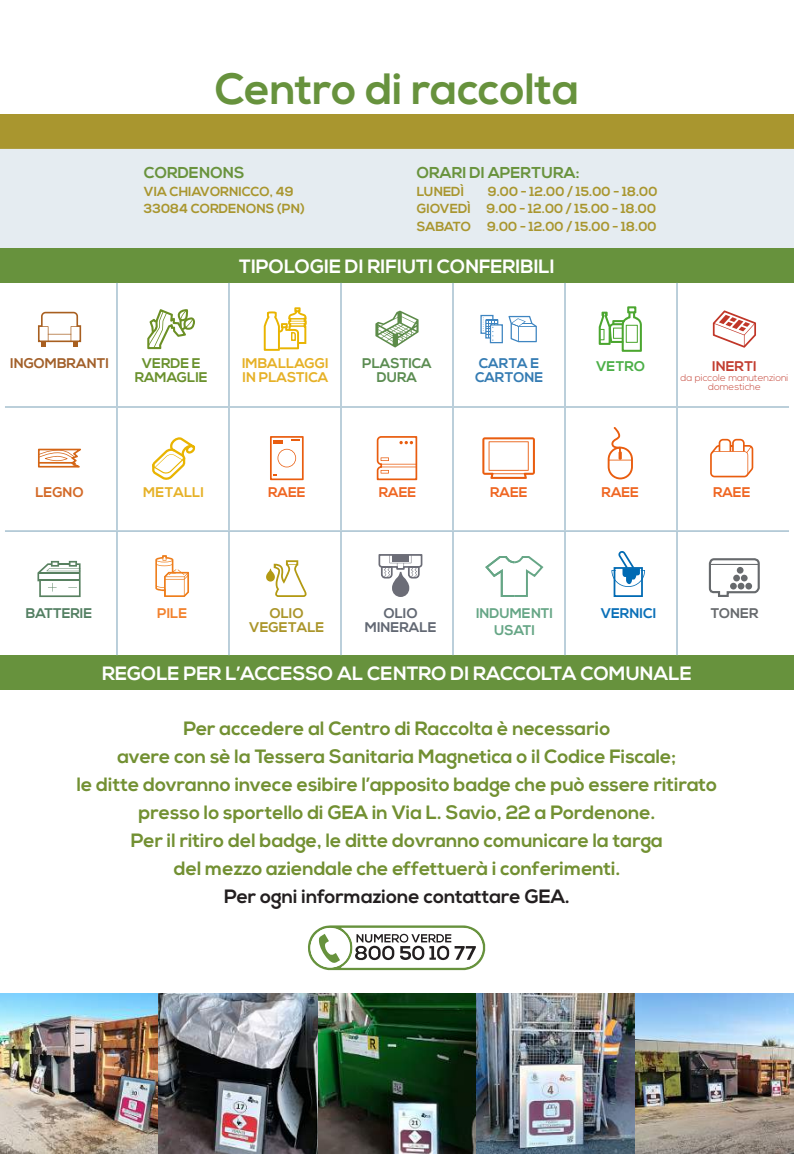
<style>
.page{position:relative;width:794px;height:1154px;background:#fff}
.page>*{position:absolute;margin:0;border:0;box-sizing:border-box;transform-origin:0 0}
.t1{font:700 43.75px "Nexa";color:#67923d}
.t2{font:700 19.25px/28px "Nexa";color:#729032;text-align:center}
.t3{font:700 19.25px "Nexa";color:#fff}
.t4{font:700 19.25px "Nexa";color:#231f20}
.t5{font:700 15.75px "Nexa";color:#69933d}
.t6{font:700 14px/14px "Nexa";color:#e6b127}
.t7{font:700 14px "Nexa";color:#ef6622}
.t8{font:700 14px/14px "Nexa";color:#6a912d;text-align:center}
.t9{font:700 14px/16.8px "Nexa";color:#66a686;text-align:center}
.t10{font:700 14px/14px "Nexa";color:#357cb3}
.t11{font:700 14px/14px "Nexa";color:#5b8c51;text-align:center}
.t12{font:700 14px/14px "Nexa";color:#aa952a;text-align:center}
.t13{font:700 14px/14px "Nexa";color:#626873;text-align:center}
.t14{font:700 14px "Nexa";color:#a2602a}
.t15{font:700 14px "Nexa";color:#537f62}
.t16{font:700 14px "Nexa";color:#0a70b8}
.t17{font:700 14px "Nexa";color:#c23e31}
.t18{font:700 14px "Nexa";color:#d36a28}
.t19{font:700 14px "Nexa";color:#4baf47}
.t20{font:700 14px "Nexa";color:#676a6d}
.t21{font:700 14px "Nexa";color:#f2822e}
.t22{font:700 13.12px/17.5px "Nexa";color:#a9962f}
.t23{font:300 9.62px/8.8px "Nexa";color:#c23e31;text-align:center}
</style>
<div class="page">
<div style="left:0;top:114px;width:794px;height:35px;background:#a9962f"></div>
<div style="left:0;top:149px;width:794px;height:99px;background:#e5ecf1"></div>
<div style="left:0;top:248px;width:794px;height:35px;background:#67923d"></div>
<div style="left:0;top:655px;width:794px;height:35px;background:#67923d"></div>
<hr style="left:116px;top:283px;width:2px;height:123px;background:#b2c9d6">
<hr style="left:228px;top:283px;width:2px;height:123px;background:#b2c9d6">
<hr style="left:340px;top:283px;width:2px;height:123px;background:#b2c9d6">
<hr style="left:452px;top:283px;width:2px;height:123px;background:#b2c9d6">
<hr style="left:564px;top:283px;width:2px;height:123px;background:#b2c9d6">
<hr style="left:676px;top:283px;width:2px;height:123px;background:#b2c9d6">
<hr style="left:5px;top:406px;width:112px;height:2px;background:#b2c9d6">
<hr style="left:117px;top:406px;width:112px;height:2px;background:#b2c9d6">
<hr style="left:116px;top:408px;width:2px;height:122px;background:#b2c9d6">
<hr style="left:229px;top:406px;width:112px;height:2px;background:#b2c9d6">
<hr style="left:228px;top:408px;width:2px;height:122px;background:#b2c9d6">
<hr style="left:341px;top:406px;width:112px;height:2px;background:#b2c9d6">
<hr style="left:340px;top:408px;width:2px;height:122px;background:#b2c9d6">
<hr style="left:453px;top:406px;width:112px;height:2px;background:#b2c9d6">
<hr style="left:452px;top:408px;width:2px;height:122px;background:#b2c9d6">
<hr style="left:565px;top:406px;width:112px;height:2px;background:#b2c9d6">
<hr style="left:564px;top:408px;width:2px;height:122px;background:#b2c9d6">
<hr style="left:677px;top:406px;width:112px;height:2px;background:#b2c9d6">
<hr style="left:676px;top:408px;width:2px;height:122px;background:#b2c9d6">
<hr style="left:5px;top:530px;width:112px;height:2px;background:#b2c9d6">
<hr style="left:117px;top:530px;width:112px;height:2px;background:#b2c9d6">
<hr style="left:116px;top:532px;width:2px;height:123px;background:#b2c9d6">
<hr style="left:229px;top:530px;width:112px;height:2px;background:#b2c9d6">
<hr style="left:228px;top:532px;width:2px;height:123px;background:#b2c9d6">
<hr style="left:341px;top:530px;width:112px;height:2px;background:#b2c9d6">
<hr style="left:340px;top:532px;width:2px;height:123px;background:#b2c9d6">
<hr style="left:453px;top:530px;width:112px;height:2px;background:#b2c9d6">
<hr style="left:452px;top:532px;width:2px;height:123px;background:#b2c9d6">
<hr style="left:565px;top:530px;width:112px;height:2px;background:#b2c9d6">
<hr style="left:564px;top:532px;width:2px;height:123px;background:#b2c9d6">
<hr style="left:677px;top:530px;width:112px;height:2px;background:#b2c9d6">
<hr style="left:676px;top:532px;width:2px;height:123px;background:#b2c9d6">
<svg style="left:38px;top:312px;width:43px;height:34px"></svg>
<svg style="left:147px;top:309px;width:48px;height:40px"></svg>
<svg style="left:38px;top:448px;width:43px;height:19px"></svg>
<svg style="left:264px;top:307px;width:43px;height:44px"></svg>
<svg style="left:152px;top:437px;width:43px;height:43px"></svg>
<svg style="left:37px;top:561px;width:44px;height:36px"></svg>
<svg style="left:375px;top:310px;width:43px;height:37px"></svg>
<svg style="left:270px;top:436px;width:34px;height:44px"></svg>
<svg style="left:155px;top:555px;width:34px;height:42px"></svg>
<svg style="left:480px;top:315px;width:57px;height:28px"></svg>
<svg style="left:377px;top:436px;width:40px;height:44px"></svg>
<svg style="left:266px;top:560px;width:40px;height:37px"></svg>
<svg style="left:599px;top:306px;width:43px;height:46px"></svg>
<svg style="left:482px;top:437px;width:53px;height:42px"></svg>
<svg style="left:378px;top:554px;width:44px;height:43px"></svg>
<svg style="left:485px;top:556px;width:59px;height:41px"></svg>
<svg style="left:611px;top:551px;width:34px;height:46px"></svg>
<svg style="left:708px;top:558px;width:52px;height:39px"></svg>
<svg style="left:737px;top:582px;width:7px;height:7px"></svg>
<div style="left:730px;top:582px;width:7px;height:7px;background:#676a6d;border-radius:50%"></div>
<div style="left:741px;top:574px;width:6px;height:7px;background:#676a6d;border-radius:50%"></div>
<div style="left:733px;top:574px;width:7px;height:7px;background:#676a6d;border-radius:50%"></div>
<div style="left:745px;top:582px;width:7px;height:7px;background:#676a6d;border-radius:50%"></div>
<svg style="left:713px;top:310px;width:43px;height:38px"></svg>
<svg style="left:607px;top:427px;width:26px;height:52px"></svg>
<svg style="left:710px;top:439px;width:43px;height:38px"></svg>
<svg style="left:308px;top:925px;width:177px;height:45px"></svg>
<img style="left:0;top:993px;width:794px;height:160px">
<h1 class="t1" style="left:215px;top:63px;width:366px">Centro di raccolta</h1>
<p class="t5" style="left:144px;top:164px;width:102px">CORDENONS</p>
<p class="t22" style="left:144px;top:183px;width:162px">VIA CHIAVORNICCO, 49<br>33084 CORDENONS (PN)</p>
<p class="t5" style="left:417px;top:164px;width:164px">ORARI DI APERTURA:</p>
<p class="t22" style="left:417px;top:183px;width:49px">LUNEDÌ</p>
<p class="t22" style="left:417px;top:183px;width:242px;text-align:justify;text-indent:71px">9.00 - 12.00 / 15.00 - 18.00<br>GIOVEDÌ 9.00 - 12.00 / 15.00 - 18.00<br>SABATO 9.00 - 12.00 / 15.00 - 18.00</p>
<p class="t3" style="left:239px;top:255px;width:317px">TIPOLOGIE DI RIFIUTI CONFERIBILI</p>
<p class="t14" style="left:10px;top:355px;width:100px">INGOMBRANTI</p>
<p class="t8" style="left:135px;top:356px;width:74px">VERDE E<br>RAMAGLIE</p>
<p class="t6" style="left:242px;top:356px;width:88px">IMBALLAGGI<br>IN PLASTICA</p>
<p class="t11" style="left:362px;top:357px;width:71px">PLASTICA<br>DURA</p>
<p class="t10" style="left:475px;top:357px;width:70px">CARTA E<br>CARTONE</p>
<p class="t19" style="left:596px;top:358px;width:50px">VETRO</p>
<p class="t17" style="left:712px;top:358px;width:46px">INERTI</p>
<p class="t23" style="left:680px;top:374px;width:109px">da piccole manutenzioni domestiche</p>
<p class="t18" style="left:35px;top:484px;width:50px">LEGNO</p>
<p class="t6" style="left:143px;top:486px;width:62px">METALLI</p>
<p class="t7" style="left:268px;top:484px;width:39px">RAEE</p>
<p class="t7" style="left:379px;top:484px;width:39px">RAEE</p>
<p class="t7" style="left:490px;top:484px;width:39px">RAEE</p>
<p class="t7" style="left:601px;top:484px;width:39px">RAEE</p>
<p class="t7" style="left:713px;top:484px;width:39px">RAEE</p>
<p class="t15" style="left:26px;top:605px;width:68px">BATTERIE</p>
<p class="t21" style="left:157px;top:605px;width:31px">PILE</p>
<p class="t12" style="left:249px;top:607px;width:77px">OLIO<br>VEGETALE</p>
<p class="t13" style="left:365px;top:607px;width:73px">OLIO<br>MINERALE</p>
<p class="t9" style="left:476px;top:605px;width:79px">INDUMENTI<br>USATI</p>
<p class="t16" style="left:600px;top:605px;width:57px">VERNICI</p>
<p class="t20" style="left:710px;top:605px;width:49px">TONER</p>
<p class="t3" style="left:102px;top:662px;width:591px">REGOLE PER L’ACCESSO AL CENTRO DI RACCOLTA COMUNALE</p>
<p class="t2" style="left:77px;top:715px;width:642px">Per accedere al Centro di Raccolta è necessario<br>avere con sè la Tessera Sanitaria Magnetica o il Codice Fiscale;<br>le ditte dovranno invece esibire l’apposito badge che può essere ritirato presso lo sportello di GEA in Via L. Savio, 22 a Pordenone.<br>Per il ritiro del badge, le ditte dovranno comunicare la targa<br>del mezzo aziendale che effettuerà i conferimenti.</p>
<p class="t4" style="left:224px;top:885px;width:347px">Per ogni informazione contattare GEA.</p>
</div>
